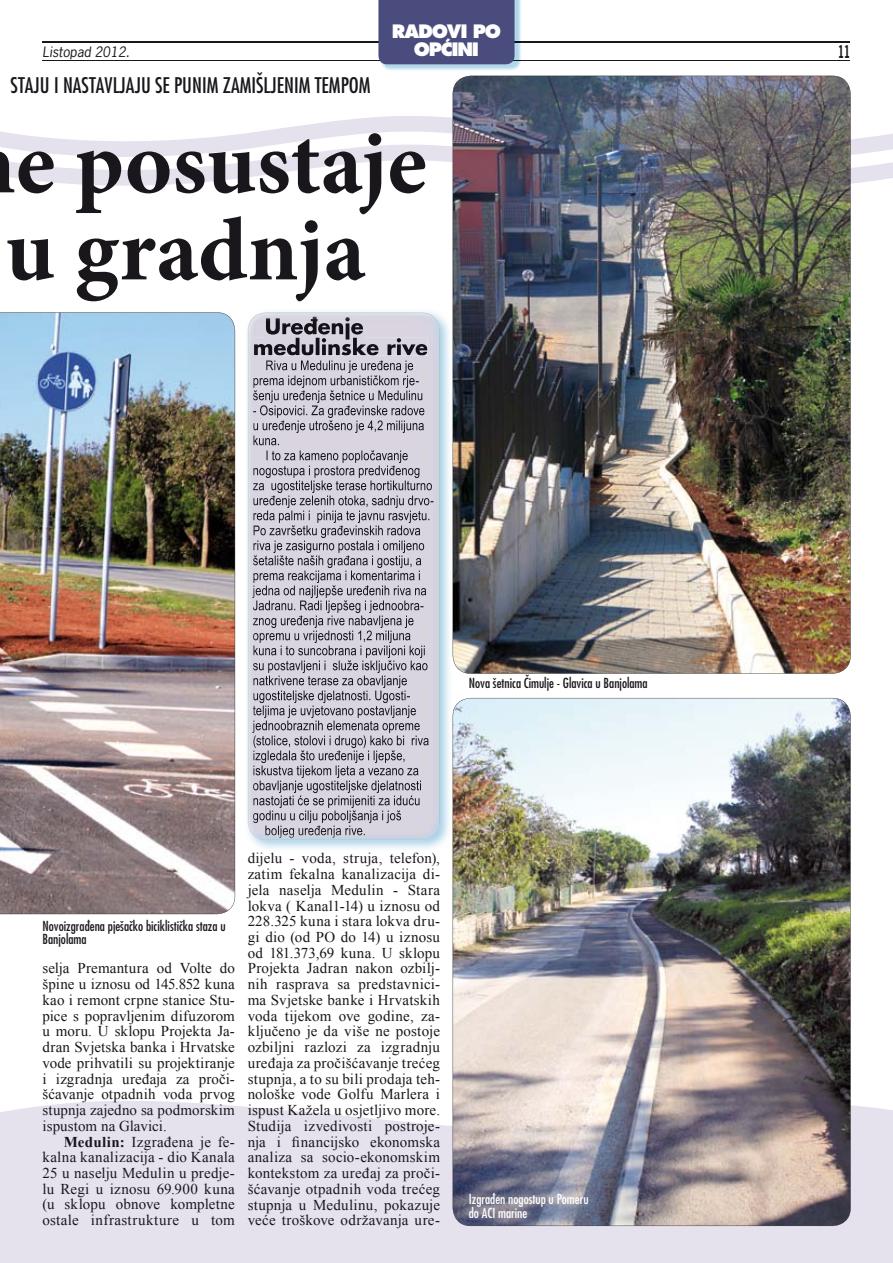
<style>
.page{position:relative;width:893px;height:1263px;background:#fff}
.page>*{position:absolute;margin:0;border:0;box-sizing:border-box;transform-origin:0 0}
.t1{font:700 90px/87px "Minion Pro";color:#1a171c}
.t2{font:condensed 21px "Futura";color:#1a171c}
.t3{font:800 18px/18px "Futura";letter-spacing:-.065em;color:#fff;text-align:center}
.t4{font:700 16.5px "News Gothic";color:#1a171c;scale:.6 1}
.t5{font:15px/15.8px "Times New Roman";letter-spacing:.01em;color:#1a171c;text-align:justify}
.t6{font:condensed 13.5px/13.5px "Futura";color:#1a171c}
.t7{font:condensed 13.5px/13.5px "Futura";color:#fff}
.t8{font:italic 13.5px "News Gothic Std";color:#1a171c}
.s1{font-weight:700}
</style>
<div class="page">
<hr style="left:43px;top:41px;width:807px;height:1px;background:#1a171c">
<hr style="left:43px;top:60px;width:807px;height:1px;background:#1a171c">
<svg style="left:0;top:169px;width:893px;height:29px"></svg>
<svg style="left:0;top:109px;width:893px;height:60px"></svg>
<svg style="left:0;top:1090px;width:893px;height:173px;background:#e7e4ef"></svg>
<img style="left:247px;top:309px;width:206px;height:543px">
<img style="left:248px;top:313px;width:192px;height:527px">
<img style="left:453px;top:698px;width:398px;height:528px">
<img style="left:453px;top:76px;width:398px;height:598px">
<img style="left:0;top:312px;width:235px;height:602px">
<img style="left:382px;top:0;width:139px;height:70px">
<div style="left:378px;top:0;width:136px;height:64px;background:#494c7c"></div>
<p class="t3" style="left:392px;top:22px;width:111px">RADOVI PO<br>OPĆINI</p>
<p class="t8" style="left:43px;top:43px;width:89px">Listopad 2012.</p>
<p class="t4" style="left:838px;top:41px;width:22px">11</p>
<h2 class="t2" style="left:11px;top:72px;width:361px">STAJU I NASTAVLJAJU SE PUNIM ZAMIŠLJENIM TEMPOM</h2>
<h1 class="t1" style="left:5px;top:119px;width:423px">e posustaje u gradnja</h1>
<p class="t6" style="left:469px;top:676px;width:180px">Nova šetnica Čimulje - Glavica u Banjolama</p>
<p class="t6" style="left:43px;top:919px;width:185px">Novoizgrađena pješačko biciklistička staza u<br>Banjolama</p>
<p class="t5" style="left:43px;top:960px;width:194px">selja Premantura od Volte do špine u iznosu od 145.852 kuna kao i remont crpne stanice Stu&shy;pice s popravljenim difuzorom u moru. U sklopu Projekta Ja&shy;dran Svjetska banka i Hrvatske vode prihvatili su projektiranje i izgradnja uređaja za proči&shy;šćavanje otpadnih voda prvog stupnja zajedno sa podmorskim ispustom na Glavici.</p>
<p class="t5" style="left:43px;top:1133px;width:194px;text-indent:21px"><span class="s1">Medulin:</span> Izgrađena je fe&shy;kalna kanalizacija - dio Kanala 25 u naselju Medulin u predje&shy;lu Regi u iznosu 69.900 kuna (u sklopu obnove kompletne ostale infrastrukture u tom</p>
<p class="t5" style="left:248px;top:850px;width:194px">dijelu - voda, struja, telefon), zatim fekalna kanalizacija di&shy;jela naselja Medulin - Stara lokva ( Kanal1-14) u iznosu od 228.325 kuna i stara lokva dru&shy;gi dio (od PO do 14) u iznosu od 181.373,69 kuna. U sklopu Projekta Jadran nakon ozbilj&shy;nih rasprava sa predstavnici&shy;ma Svjetske banke i Hrvatskih voda tijekom ove godine, za&shy;ključeno je da više ne postoje ozbiljni razlozi za izgradnju uređaja za pročišćavanje trećeg stupnja, a to su bili prodaja teh&shy;nološke vode Golfu Marlera i ispust Kažela u osjetljivo more.<br>Studija izvedivosti postroje&shy;nja i financijsko ekonomska analiza sa socio-ekonomskim kontekstom za uređaj za proči&shy;šćavanje otpadnih voda trećeg stupnja u Medulinu, pokazuje veće troškove održavanja ure-</p>
<p class="t7" style="left:469px;top:1192px;width:121px">Izgrađen nogostup u Pomeru do ACI marine</p>
</div>
